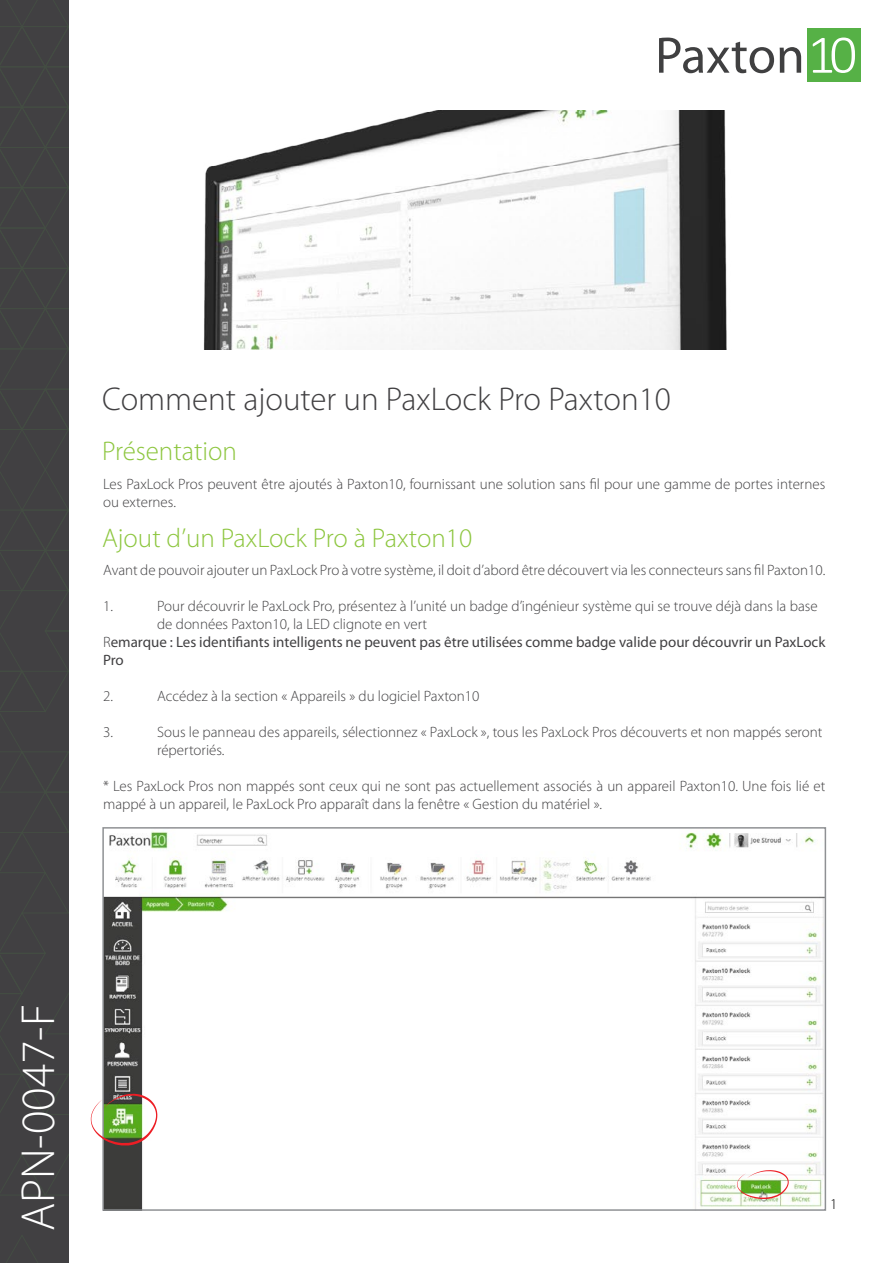
<style>
.page{position:relative;width:893px;height:1263px;background:#fff}
.page>*{position:absolute;margin:0;border:0;box-sizing:border-box;transform-origin:0 0}
.t1{font:300 48px "Myriad Pro";color:#fff}
.t2{font:300 33px "Myriad Pro";color:#414042}
.t3{font:300 27px "Myriad Pro";color:#8dc63f}
.t4{font:300 15px/18px "Myriad Pro";color:#414042}
.t5{font:15px "Myriad Pro";color:#414042}
.t6{font:300 15px "Myriad Pro";color:#000}
.s1{font-weight:300}
</style>
<div class="page">
<img style="left:203px;top:110px;width:524px;height:239px">
<div style="left:0;top:0;width:69px;height:1263px;background:#414042"></div>
<svg style="left:6px;top:1236px;width:32px;height:27px"></svg>
<svg style="left:0;top:0;width:69px;height:1195px"></svg>
<div style="left:807px;top:29px;width:53px;height:53px;background:#56b146"></div>
<svg style="left:813px;top:38px;width:42px;height:35px"></svg>
<svg style="left:659px;top:38px;width:115px;height:35px"></svg>
<svg style="left:780px;top:47px;width:21px;height:26px"></svg>
<img style="left:105px;top:831px;width:718px;height:377px">
<div style="left:102px;top:827px;width:724px;height:384px;border:2px solid #8f9194"></div>
<svg style="left:91px;top:1093px;width:66px;height:53px"></svg>
<svg style="left:737px;top:1170px;width:52px;height:29px"></svg>
<h2 class="t2" style="left:102px;top:379px;width:570px">Comment ajouter un PaxLock Pro Paxton10</h2>
<h3 class="t3" style="left:102px;top:435px;width:136px">Présentation</h3>
<p class="t4" style="left:103px;top:474px;width:724px">Les PaxLock Pros peuvent être ajoutés à Paxton10, fournissant une solution sans fil pour une gamme de portes internes ou externes.</p>
<h3 class="t3" style="left:102px;top:522px;width:372px">Ajout d’un PaxLock Pro à Paxton10</h3>
<p class="t4" style="left:103px;top:561px;width:724px">Avant de pouvoir ajouter un PaxLock Pro à votre système, il doit d’abord être découvert via les connecteurs sans fil Paxton10.</p>
<p class="t4" style="left:103px;top:597px;width:11px">1.</p>
<p class="t4" style="left:157px;top:597px;width:662px">Pour découvrir le PaxLock Pro, présentez à l’unité un badge d’ingénieur système qui se trouve déjà dans la base</p>
<p class="t4" style="left:157px;top:615px;width:272px">de données Paxton10, la LED clignote en vert</p>
<p class="t5" style="left:103px;top:633px;width:724px"><span class="s1">R</span>emarque : Les identifiants intelligents ne peuvent pas être utilisées comme badge valide pour découvrir un PaxLock</p>
<p class="t5" style="left:103px;top:651px;width:22px">Pro</p>
<p class="t4" style="left:103px;top:687px;width:11px">2.</p>
<p class="t4" style="left:157px;top:687px;width:324px">Accédez à la section « Appareils » du logiciel Paxton10</p>
<p class="t4" style="left:103px;top:723px;width:11px">3.</p>
<p class="t4" style="left:157px;top:723px;width:667px">Sous le panneau des appareils, sélectionnez « PaxLock », tous les PaxLock Pros découverts et non mappés seront répertoriés.</p>
<p class="t4" style="left:103px;top:777px;width:724px">* Les PaxLock Pros non mappés sont ceux qui ne sont pas actuellement associés à un appareil Paxton10. Une fois lié et mappé à un appareil, le PaxLock Pro apparaît dans la fenêtre « Gestion du matériel ».</p>
<h1 class="t1" style="left:9px;top:1231px;width:229px;rotate:-90deg">APN-0047-F</h1>
<p class="t6" style="left:830px;top:1195px;width:9px">1</p>
</div>
